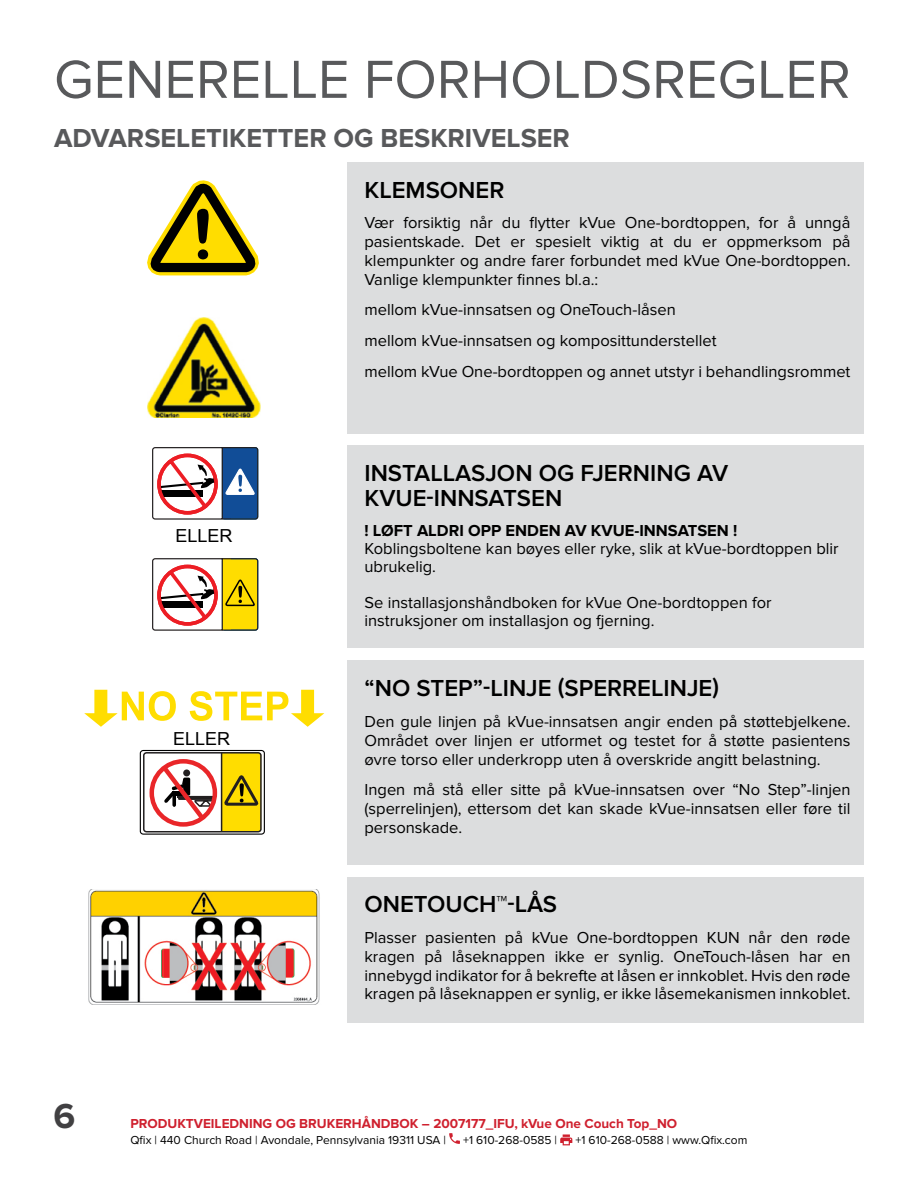
<style>
.page{position:relative;width:918px;height:1188px;background:#fff}
.page>*{position:absolute;margin:0;border:0;box-sizing:border-box;transform-origin:0 0}
.t1{font:55.5px "Proxima Nova";color:#58595b}
.t2{font:700 36px "Proxima Nova";color:#414042}
.t3{font:700 27px "Proxima Nova";color:#58595b}
.t4{font:600 24px/24.8px "Proxima Nova";color:#000}
.t5{font:18px "Arial";color:#000}
.t6{font:16.5px/18.8px "Proxima Nova";color:#000;text-align:justify}
.t7{font:700 16.5px "Proxima Nova";color:#000}
.t8{font:700 13.5px "Proxima Nova";color:#cf202e}
.t9{font:12px "Proxima Nova";color:#000}
</style>
<div class="page">
<div style="left:348px;top:162px;width:516px;height:272px;background:#dcddde"></div>
<div style="left:348px;top:661px;width:516px;height:204px;background:#dcddde"></div>
<div style="left:348px;top:877px;width:516px;height:146px;background:#dcddde"></div>
<div style="left:348px;top:446px;width:516px;height:202px;background:#dcddde"></div>
<svg style="left:84px;top:690px;width:92px;height:37px"></svg>
<svg style="left:190px;top:690px;width:134px;height:37px"></svg>
<div style="left:140px;top:750px;width:125px;height:85px;border:1px solid #000;border-radius:3px"></div>
<svg style="left:142px;top:751px;width:120px;height:82px"></svg>
<hr style="left:221px;top:753px;width:1px;height:79px;background:#221f20">
<img style="left:88px;top:889px;width:232px;height:115px">
<img style="left:148px;top:324px;width:113px;height:94px">
<svg style="left:147px;top:180px;width:112px;height:144px"></svg>
<svg style="left:152px;top:447px;width:107px;height:73px"></svg>
<svg style="left:152px;top:558px;width:107px;height:73px"></svg>
<svg style="left:449px;top:1133px;width:11px;height:11px"></svg>
<svg style="left:560px;top:1134px;width:12px;height:11px"></svg>
<h1 class="t1" style="left:54px;top:48px;width:798px">GENERELLE FORHOLDSREGLER</h1>
<h3 class="t3" style="left:54px;top:123px;width:518px">ADVARSELETIKETTER OG BESKRIVELSER</h3>
<h2 class="t2" style="left:54px;top:1096px;width:23px">6</h2>
<p class="t5" style="left:176px;top:524px;width:59px">ELLER</p>
<p class="t5" style="left:173px;top:727px;width:59px">ELLER</p>
<h3 class="t4" style="left:364px;top:178px;width:142px">KLEMSONER</h3>
<p class="t6" style="left:364px;top:214px;width:488px">Vær forsiktig når du flytter kVue One-bordtoppen, for å unngå pasientskade. Det er spesielt viktig at du er oppmerksom på klempunkter og andre farer forbundet med kVue One-bordtoppen.<br>Vanlige klempunkter finnes bl.a.:</p>
<p class="t6" style="left:364px;top:295px;width:487px;line-height:30.8px;text-align:left">mellom kVue-innsatsen og OneTouch-låsen<br>mellom kVue-innsatsen og komposittunderstellet<br>mellom kVue One-bordtoppen og annet utstyr i behandlingsrommet</p>
<h3 class="t4" style="left:364px;top:461px;width:365px">INSTALLASJON OG FJERNING AV<br>KVUE-INNSATSEN</h3>
<p class="t7" style="left:364px;top:521px;width:374px">! LØFT ALDRI OPP ENDEN AV KVUE-INNSATSEN !</p>
<p class="t6" style="left:364px;top:540px;width:476px;line-height:18px">Koblingsboltene kan bøyes eller ryke, slik at kVue-bordtoppen blir ubrukelig.</p>
<p class="t6" style="left:364px;top:594px;width:409px;line-height:18px">Se installasjonshåndboken for kVue One-bordtoppen for instruksjoner om installasjon og fjerning.</p>
<h3 class="t4" style="left:364px;top:676px;width:356px">“NO STEP”-LINJE (SPERRELINJE)</h3>
<p class="t6" style="left:364px;top:713px;width:487px">Den gule linjen på kVue-innsatsen angir enden på støttebjelkene.<br>Området over linjen er utformet og testet for å støtte pasientens øvre torso eller underkropp uten å overskride angitt belastning.</p>
<p class="t6" style="left:364px;top:781px;width:488px">Ingen må stå eller sitte på kVue-innsatsen over “No Step”-linjen (sperrelinjen), ettersom det kan skade kVue-innsatsen eller føre til personskade.</p>
<h3 class="t4" style="left:364px;top:893px;width:194px">ONETOUCH™-LÅS</h3>
<p class="t6" style="left:364px;top:929px;width:488px">Plasser pasienten på kVue One-bordtoppen KUN når den røde kragen på låseknappen ikke er synlig. OneTouch-låsen har en innebygd indikator for å bekrefte at låsen er innkoblet. Hvis den røde kragen på låseknappen er synlig, er ikke låsemekanismen innkoblet.</p>
<p class="t8" style="left:130px;top:1116px;width:548px">PRODUKTVEILEDNING OG BRUKERHÅNDBOK – 2007177_IFU, kVue One Couch Top_NO</p>
<p class="t9" style="left:130px;top:1133px;width:317px">Qfix | 440 Church Road | Avondale, Pennsylvania 19311 USA |</p>
<p class="t9" style="left:463px;top:1133px;width:96px">+1 610-268-0585 |</p>
<p class="t9" style="left:575px;top:1133px;width:174px">+1 610-268-0588 | www.Qfix.com</p>
</div>
